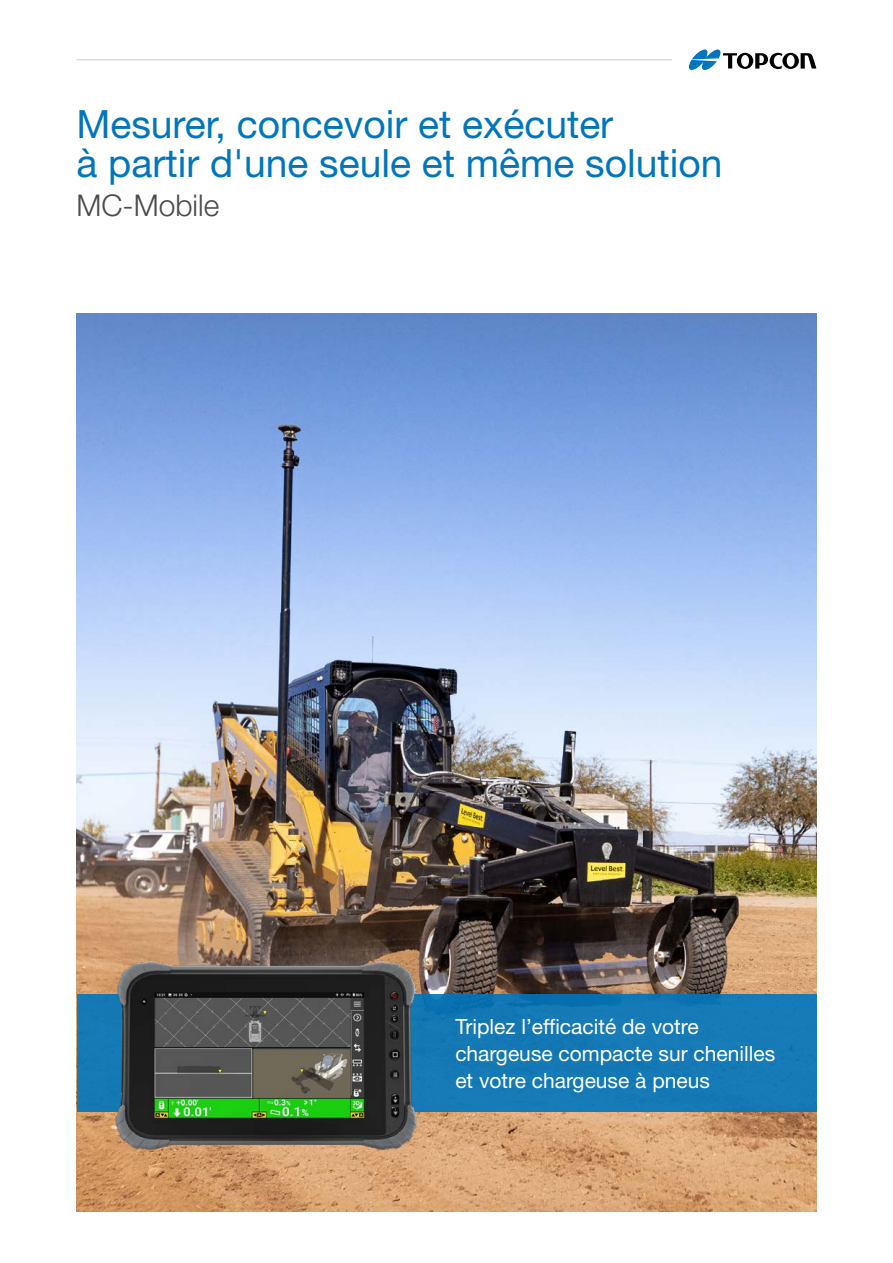
<style>
.page{position:relative;width:893px;height:1263px;background:#fff}
.page>*{position:absolute;margin:0;border:0;box-sizing:border-box;transform-origin:0 0}
.t1{font:39px/39px "Helvetica Neue LT Std";color:#0076bd}
.t2{font:300 30px "Helvetica Neue LT Std";color:#4b4b4d}
.t3{font:21px/27px "Helvetica Neue LT Std";color:#fff}
</style>
<div class="page">
<hr style="left:77px;top:59px;width:595px;height:2px;background:#d9dadb">
<svg style="left:688px;top:49px;width:128px;height:21px"></svg>
<img style="left:77px;top:313px;width:739px;height:899px">
<div style="left:77px;top:995px;width:739px;height:117px;background:#157ab5"></div>
<img style="left:106px;top:953px;width:318px;height:203px">
<h1 class="t1" style="left:77px;top:104px;width:647px">Mesurer, concevoir et exécuter<br>à partir d'une seule et même solution</h1>
<h2 class="t2" style="left:77px;top:187px;width:144px">MC-Mobile</h2>
<p class="t3" style="left:455px;top:1013px;width:321px">Triplez l’efficacité de votre chargeuse compacte sur chenilles et votre chargeuse à pneus</p>
</div>
